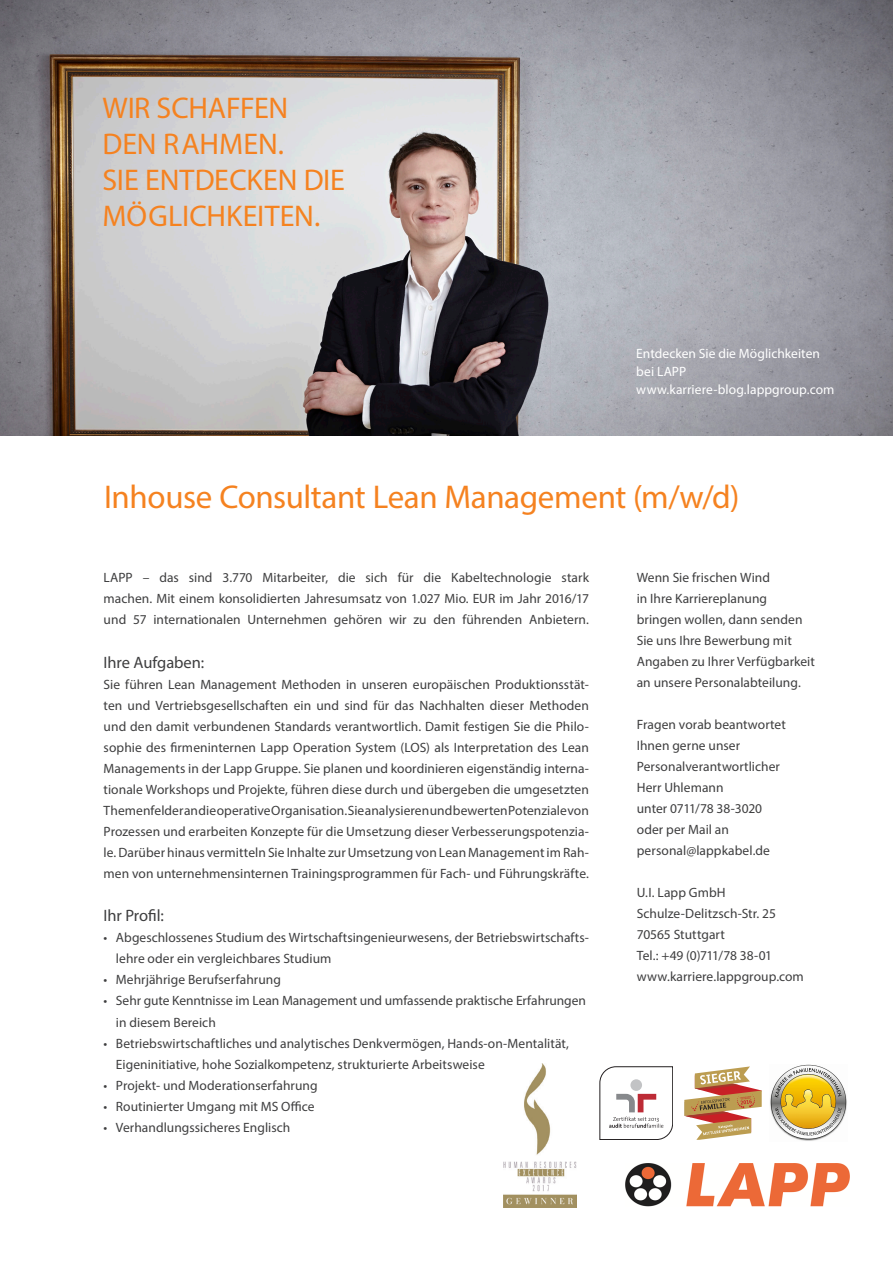
<style>
.page{position:relative;width:893px;height:1263px;background:#fff}
.page>*{position:absolute;margin:0;border:0;box-sizing:border-box;transform-origin:0 0}
.t1{font:33px "Myriad Pro";letter-spacing:-.015em;color:#f58220}
.t2{font:30px "Myriad Pro";letter-spacing:-.005em;color:#f58220}
.t3{font:16.5px "Myriad Pro";letter-spacing:-.005em;color:#3e3e3f}
.t4{font:13.5px/21px "Myriad Pro";letter-spacing:.005em;color:#3e3e3f}
.t5{font:13.5px "Myriad Pro";letter-spacing:.005em;color:#fff}
.t6{font:13.5px "Myriad Pro";letter-spacing:-.02em;color:#3e3e3f}
</style>
<div class="page">
<img style="left:0;top:0;width:893px;height:436px">
<img style="left:625px;top:1163px;width:225px;height:44px">
<svg style="left:600px;top:1066px;width:73px;height:74px"></svg>
<svg style="left:684px;top:1066px;width:78px;height:74px"></svg>
<img style="left:770px;top:1064px;width:77px;height:77px">
<img style="left:503px;top:1063px;width:73px;height:144px">
<p class="t2" style="left:102px;top:90px;width:188px">WIR SCHAFFEN</p>
<p class="t2" style="left:102px;top:126px;width:183px">DEN RAHMEN.</p>
<p class="t2" style="left:102px;top:162px;width:244px">SIE ENTDECKEN DIE</p>
<p class="t2" style="left:102px;top:198px;width:219px">MÖGLICHKEITEN.</p>
<p class="t5" style="left:636px;top:345px;width:185px">Entdecken Sie die Möglichkeiten</p>
<p class="t5" style="left:636px;top:363px;width:51px">bei LAPP</p>
<p class="t5" style="left:636px;top:381px;width:200px">www.karriere-blog.lappgroup.com</p>
<p class="t1" style="left:104px;top:477px;width:637px">Inhouse Consultant Lean Management (m/w/d)</p>
<p class="t4" style="left:104px;top:567px;width:487px">LAPP – das sind 3.770 Mitarbeiter, die sich für die Kabeltechnologie stark</p>
<p class="t4" style="left:104px;top:588px;width:487px">machen. Mit einem konsolidierten Jahresumsatz von 1.027 Mio. EUR im Jahr 2016/17 und 57 internationalen Unternehmen gehören wir zu den führenden Anbietern.</p>
<p class="t3" style="left:104px;top:652px;width:102px">Ihre Aufgaben:</p>
<p class="t4" style="left:104px;top:674px;width:487px;text-align:justify">Sie führen Lean Management Methoden in unseren europäischen Produktionsstät&shy;ten und Vertriebsgesellschaften ein und sind für das Nachhalten dieser Methoden und den damit verbundenen Standards verantwortlich. Damit festigen Sie die Philo&shy;sophie des firmeninternen Lapp Operation System (LOS) als Interpretation des Lean Managements in der Lapp Gruppe. Sie planen und koordinieren eigenständig interna&shy;tionale Workshops und Projekte, führen diese durch und übergeben die umgesetzten Themenfelder an die operative Organisation. Sie analysieren und bewerten Potenziale von Prozessen und erarbeiten Konzepte für die Umsetzung dieser Verbesserungspotenzia&shy;le. Darüber hinaus vermitteln Sie Inhalte zur Umsetzung von Lean Management im Rah&shy;men von unternehmensinternen Trainingsprogrammen für Fach- und Führungskräfte.</p>
<p class="t3" style="left:104px;top:906px;width:62px">Ihr Profil:</p>
<p class="t4" style="left:116px;top:927px;width:474px;text-indent:-12px">• Abgeschlossenes Studium des Wirtschaftsingenieurwesens, der Betriebswirtschafts&shy;lehre oder ein vergleichbares Studium</p>
<p class="t4" style="left:104px;top:969px;width:179px">• Mehrjährige Berufserfahrung</p>
<p class="t4" style="left:116px;top:990px;width:472px;text-indent:-12px">• Sehr gute Kenntnisse im Lean Management und umfassende praktische Erfahrungen in diesem Bereich</p>
<p class="t4" style="left:116px;top:1032px;width:454px;text-indent:-12px">• Betriebswirtschaftliches und analytisches Denkvermögen, Hands-on-Mentalität,<br>Eigeninitiative, hohe Sozialkompetenz, strukturierte Arbeitsweise</p>
<p class="t4" style="left:104px;top:1074px;width:216px">• Projekt- und Moderationserfahrung</p>
<p class="t4" style="left:104px;top:1095px;width:213px">• Routinierter Umgang mit MS Office</p>
<p class="t4" style="left:104px;top:1116px;width:188px">• Verhandlungssicheres Englisch</p>
<p class="t4" style="left:637px;top:567px;width:135px">Wenn Sie frischen Wind</p>
<p class="t4" style="left:637px;top:588px;width:132px">in Ihre Karriereplanung</p>
<p class="t4" style="left:637px;top:609px;width:180px">bringen wollen, dann senden<br>Sie uns Ihre Bewerbung mit<br>Angaben zu Ihrer Verfügbarkeit an unsere Personalabteilung.</p>
<p class="t4" style="left:637px;top:714px;width:151px">Fragen vorab beantwortet</p>
<p class="t4" style="left:637px;top:735px;width:105px">Ihnen gerne unser</p>
<p class="t4" style="left:637px;top:756px;width:145px">Personalverantwortlicher</p>
<p class="t4" style="left:637px;top:777px;width:88px">Herr Uhlemann</p>
<p class="t4" style="left:637px;top:798px;width:127px">unter 0711/78 38-3020</p>
<p class="t4" style="left:637px;top:819px;width:94px">oder per Mail an</p>
<p class="t4" style="left:637px;top:840px;width:135px">personal@lappkabel.de</p>
<p class="t4" style="left:637px;top:882px;width:90px">U.I. Lapp GmbH</p>
<p class="t4" style="left:637px;top:903px;width:141px">Schulze-Delitzsch-Str. 25</p>
<p class="t4" style="left:637px;top:924px;width:90px">70565 Stuttgart</p>
<p class="t6" style="left:637px;top:948px;width:137px">Tel.: +49 (0)711/78 38-01</p>
<p class="t4" style="left:637px;top:966px;width:169px">www.karriere.lappgroup.com</p>
</div>
